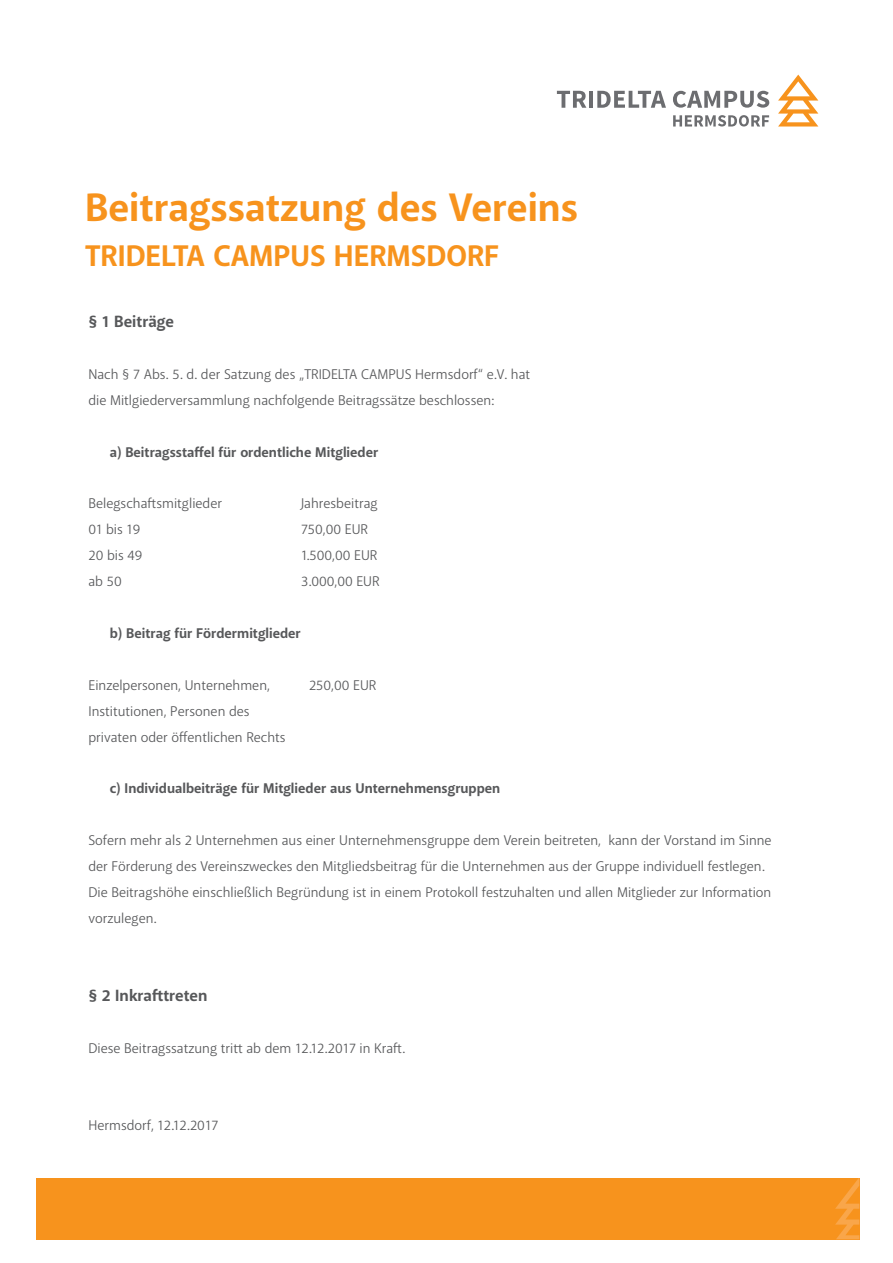
<style>
.page{position:relative;width:893px;height:1263px;background:#fff}
.page>*{position:absolute;margin:0;border:0;box-sizing:border-box;transform-origin:0 0}
.t1{font:700 40.35px "Akagi Pro";color:#f7931d}
.t2{font:700 30.3px "Akagi Pro";color:#f7931d}
.t3{font:700 16.5px "Akagi Pro";color:#57585a}
.t4{font:14.25px/26px "Akagi Pro";color:#57585a}
.t5{font:700 14.25px "Akagi Pro";color:#57585a}
</style>
<div class="page">
<div style="left:36px;top:1178px;width:823px;height:61px;background:#f7931d"></div>
<svg style="left:835px;top:1178px;width:24px;height:61px"></svg>
<svg style="left:557px;top:91px;width:29px;height:17px"></svg>
<hr style="left:589px;top:91px;width:4px;height:17px;background:#6c6d70">
<svg style="left:597px;top:91px;width:69px;height:17px"></svg>
<svg style="left:673px;top:91px;width:96px;height:17px"></svg>
<svg style="left:673px;top:115px;width:96px;height:12px"></svg>
<svg style="left:778px;top:75px;width:40px;height:51px"></svg>
<h1 class="t1" style="left:85px;top:182px;width:495px">Beitragssatzung des Vereins</h1>
<h2 class="t2" style="left:85px;top:237px;width:416px">TRIDELTA CAMPUS HERMSDORF</h2>
<p class="t3" style="left:88px;top:311px;width:87px">§ 1 Beiträge</p>
<p class="t4" style="left:88px;top:361px;width:443px">Nach § 7 Abs. 5. d. der Satzung des „TRIDELTA CAMPUS Hermsdorf“ e.V. hat die Mitlgiederversammlung nachfolgende Beitragssätze beschlossen:</p>
<p class="t5" style="left:110px;top:443px;width:270px">a) Beitragsstaffel für ordentliche Mitglieder</p>
<p class="t4" style="left:88px;top:491px;width:135px">Belegschaftsmitglieder</p>
<p class="t4" style="left:301px;top:491px;width:78px">Jahresbeitrag</p>
<p class="t4" style="left:88px;top:517px;width:54px">01 bis 19</p>
<p class="t4" style="left:301px;top:517px;width:69px">750,00 EUR</p>
<p class="t4" style="left:88px;top:543px;width:55px">20 bis 49</p>
<p class="t4" style="left:301px;top:543px;width:78px">1.500,00 EUR</p>
<p class="t4" style="left:88px;top:568px;width:35px">ab 50</p>
<p class="t4" style="left:301px;top:568px;width:80px">3.000,00 EUR</p>
<p class="t5" style="left:110px;top:624px;width:193px">b) Beitrag für Fördermitglieder</p>
<p class="t4" style="left:88px;top:672px;width:183px">Einzelpersonen, Unternehmen,</p>
<p class="t4" style="left:309px;top:672px;width:69px">250,00 EUR</p>
<p class="t4" style="left:88px;top:698px;width:199px">Institutionen, Personen des privaten oder öffentlichen Rechts</p>
<p class="t5" style="left:110px;top:780px;width:392px">c) Individualbeiträge für Mitglieder aus Unternehmensgruppen</p>
<p class="t4" style="left:88px;top:828px;width:685px">Sofern mehr als 2 Unternehmen aus einer Unternehmensgruppe dem Verein beitreten, kann der Vorstand im Sinne der Förderung des Vereinszweckes den Mitgliedsbeitrag für die Unternehmen aus der Gruppe individuell festlegen.<br>Die Beitragshöhe einschließlich Begründung ist in einem Protokoll festzuhalten und allen Mitglieder zur Information vorzulegen.</p>
<p class="t3" style="left:88px;top:985px;width:121px">§ 2 Inkrafttreten</p>
<p class="t4" style="left:88px;top:1035px;width:318px">Diese Beitragssatzung tritt ab dem 12.12.2017 in Kraft.</p>
<p class="t4" style="left:88px;top:1113px;width:131px">Hermsdorf, 12.12.2017</p>
</div>
